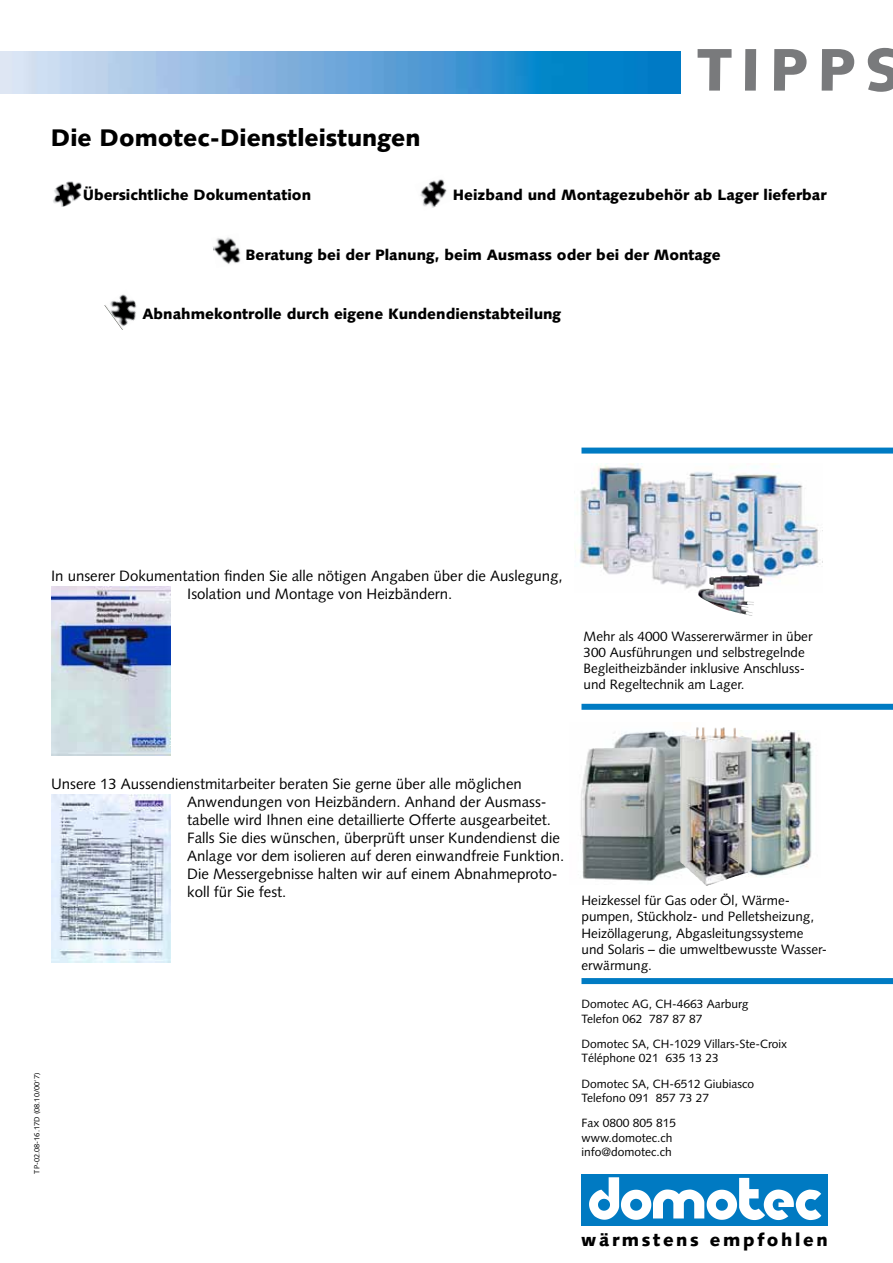
<style>
.page{position:relative;width:893px;height:1263px;background:#fff}
.page>*{position:absolute;margin:0;border:0;box-sizing:border-box;transform-origin:0 0}
.t1{font:900 60px "Syntax";letter-spacing:.145em;color:#797a7c}
.t2{font:900 24px "Syntax";color:#000}
.t3{font:900 18px "Syntax";letter-spacing:.145em;color:#000}
.t4{font:15px/18px "Syntax";color:#000}
.t5{font:900 15px "Syntax";color:#000}
.t6{font:13.5px/16.2px "Syntax";color:#000}
.t7{font:12px/14.4px "Syntax";color:#000}
.t8{font:7.5px "Syntax";color:#000}
</style>
<div class="page">
<img style="left:0;top:51px;width:680px;height:42px">
<div style="left:581px;top:1174px;width:247px;height:51px;background:#007ac2"></div>
<svg style="left:589px;top:1177px;width:232px;height:43px"></svg>
<div style="left:581px;top:978px;width:312px;height:6px;background:#007bc3"></div>
<div style="left:581px;top:448px;width:312px;height:6px;background:#007bc3"></div>
<div style="left:581px;top:704px;width:312px;height:6px;background:#007bc3"></div>
<img style="left:577px;top:463px;width:246px;height:126px">
<img style="left:698px;top:575px;width:55px;height:41px">
<img style="left:580px;top:731px;width:100px;height:150px">
<img style="left:752px;top:730px;width:61px;height:147px">
<img style="left:680px;top:727px;width:72px;height:159px">
<img style="left:420px;top:179px;width:27px;height:29px">
<img style="left:213px;top:237px;width:28px;height:27px">
<img style="left:51px;top:587px;width:119px;height:168px">
<img style="left:51px;top:794px;width:119px;height:169px">
<img style="left:53px;top:181px;width:29px;height:25px">
<img style="left:104px;top:294px;width:33px;height:36px">
<h2 class="t2" style="left:51px;top:123px;width:371px">Die Domotec-Dienstleistungen</h2>
<p class="t5" style="left:83px;top:186px;width:230px">Übersichtliche Dokumentation</p>
<h1 class="t1" style="left:697px;top:34px;width:206px">TIPPS</h1>
<p class="t5" style="left:453px;top:186px;width:375px">Heizband und Montagezubehör ab Lager lieferbar</p>
<p class="t5" style="left:245px;top:246px;width:477px">Beratung bei der Planung, beim Ausmass oder bei der Montage</p>
<p class="t5" style="left:142px;top:304px;width:420px">Abnahmekontrolle durch eigene Kundendienstabteilung</p>
<p class="t4" style="left:187px;top:567px;width:377px;text-indent:-136px">In unserer Dokumentation finden Sie alle nötigen Angaben über die Auslegung,<br>Isolation und Montage von Heizbändern.</p>
<p class="t6" style="left:584px;top:628px;width:230px">Mehr als 4000 Wassererwärmer in über 300 Ausführungen und selbstregelnde Begleitheizbänder inklusive Anschluss&shy;und Regeltechnik am Lager.</p>
<p class="t4" style="left:187px;top:775px;width:378px;text-indent:-136px">Unsere 13 Aussendienstmitarbeiter beraten Sie gerne über alle möglichen Anwendungen von Heizbändern. Anhand der Ausmass&shy;tabelle wird Ihnen eine detaillierte Offerte ausgearbeitet.<br>Falls Sie dies wünschen, überprüft unser Kundendienst die Anlage vor dem isolieren auf deren einwandfreie Funktion.<br>Die Messergebnisse halten wir auf einem Abnahmeproto&shy;koll für Sie fest.</p>
<p class="t8" style="left:33px;top:1174px;width:102px;rotate:-90deg">TP-02.08-16.17D (08.10/00‘7)</p>
<p class="t6" style="left:581px;top:892px;width:247px">Heizkessel für Gas oder Öl, Wärme&shy;pumpen, Stückholz- und Pelletsheizung, Heizöllagerung, Abgasleitungssysteme und Solaris – die umweltbewusste Wasser&shy;erwärmung.</p>
<p class="t7" style="left:581px;top:997px;width:169px">Domotec AG, CH-4663 Aarburg<br>Telefon 062 787 87 87</p>
<p class="t7" style="left:581px;top:1036px;width:207px">Domotec SA, CH-1029 Villars-Ste-Croix<br>Téléphone 021 635 13 23</p>
<p class="t7" style="left:581px;top:1076px;width:174px">Domotec SA, CH-6512 Giubiasco<br>Telefono 091 857 73 27</p>
<p class="t7" style="left:581px;top:1116px;width:96px">Fax 0800 805 815 www.domotec.ch info@domotec.ch</p>
<p class="t3" style="left:581px;top:1229px;width:248px">wärmstens empfohlen</p>
</div>
